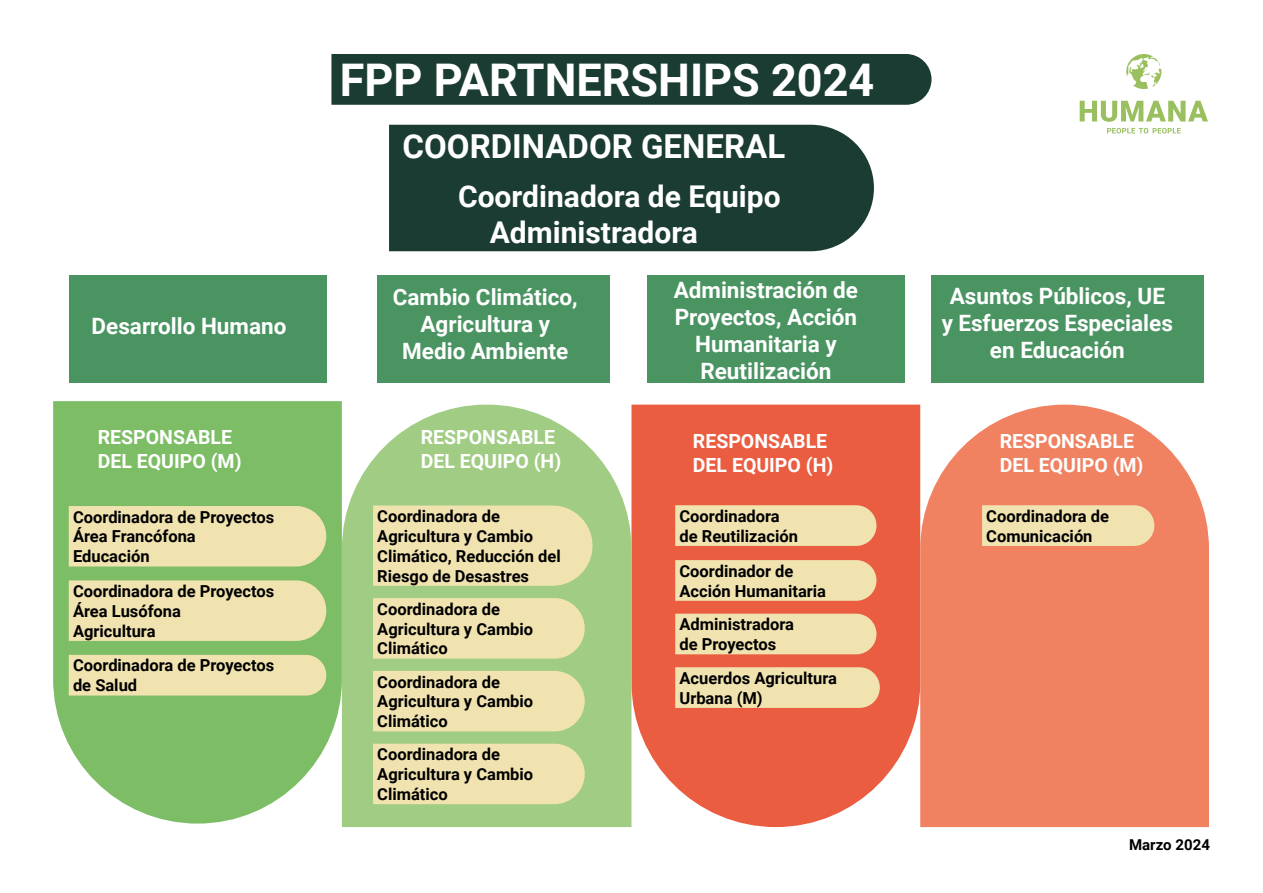
<style>
.page{position:relative;width:1263px;height:893px;background:#fff}
.page>*{position:absolute;margin:0;border:0;box-sizing:border-box;transform-origin:0 0}
.t1{font:700 45px "Roboto";color:#fff}
.t2{font:700 33px "Roboto";color:#fff}
.t3{font:700 30px/36px "Roboto";color:#fff}
.t4{font:700 22.5px/27px "Roboto";color:#fff;text-align:center}
.t5{font:700 19.5px/23.4px "Roboto";color:#fff}
.t6{font:700 16.5px/19.8px "Roboto";color:#000}
.t7{font:700 15px "Roboto";color:#000}
</style>
<div class="page">
<div style="left:331px;top:54px;width:600px;height:51px;background:#1a3c33"></div>
<div style="left:389px;top:125px;width:485px;height:126px;background:#1a3c33"></div>
<div style="left:647px;top:275px;width:258px;height:108px;background:#4a9462"></div>
<div style="left:378px;top:275px;width:232px;height:108px;background:#4a9462"></div>
<div style="left:69px;top:275px;width:257px;height:108px;background:#4a9462"></div>
<div style="left:931px;top:275px;width:272px;height:107px;background:#4a9462"></div>
<svg style="left:1107px;top:128px;width:74px;height:5px"></svg>
<svg style="left:1126px;top:54px;width:35px;height:35px"></svg>
<svg style="left:1080px;top:101px;width:128px;height:21px"></svg>
<svg style="left:53px;top:401px;width:289px;height:423px;background:#8cc477"></svg>
<svg style="left:631px;top:405px;width:289px;height:422px;background:#ec6d53"></svg>
<svg style="left:342px;top:405px;width:289px;height:422px;background:#add294"></svg>
<svg style="left:920px;top:405px;width:289px;height:422px;background:#f18b6e"></svg>
<div style="left:69px;top:506px;width:257px;height:60px;background:#f0e3b0"></div>
<div style="left:982px;top:505px;width:172px;height:41px;background:#f0e3b0"></div>
<div style="left:675px;top:505px;width:201px;height:41px;background:#f0e3b0"></div>
<div style="left:373px;top:505px;width:219px;height:81px;background:#f0e3b0"></div>
<div style="left:69px;top:580px;width:257px;height:61px;background:#f0e3b0"></div>
<svg style="left:675px;top:560px;width:201px;height:41px;background:#efdfac"></svg>
<div style="left:373px;top:598px;width:212px;height:61px;background:#f0e3b0"></div>
<div style="left:373px;top:671px;width:212px;height:60px;background:#f0e3b0"></div>
<div style="left:373px;top:744px;width:212px;height:60px;background:#f0e3b0"></div>
<div style="left:69px;top:655px;width:257px;height:40px;background:#f0e3b0"></div>
<div style="left:675px;top:614px;width:201px;height:40px;background:#f0e3b0"></div>
<svg style="left:675px;top:667px;width:205px;height:41px;background:#efdeac"></svg>
<h3 class="t4" style="left:92px;top:312px;width:196px">Desarrollo Humano</h3>
<h1 class="t1" style="left:340px;top:49px;width:536px">FPP PARTNERSHIPS 2024</h1>
<h2 class="t2" style="left:402px;top:123px;width:384px">COORDINADOR GENERAL</h2>
<h3 class="t3" style="left:490px;top:177px;width:292px;text-indent:-32px">Coordinadora de Equipo<br>Administradora</h3>
<h3 class="t4" style="left:674px;top:276px;width:186px">Administración de<br>Proyectos, Acción<br>Humanitaria y<br>Reutilización</h3>
<h3 class="t4" style="left:393px;top:283px;width:186px">Cambio Climático,<br>Agricultura y<br>Medio Ambiente</h3>
<h3 class="t4" style="left:942px;top:282px;width:232px">Asuntos Públicos, UE y Esfuerzos Especiales en Educación</h3>
<p class="t5" style="left:98px;top:425px;width:145px">RESPONSABLE<br>DEL EQUIPO (M)</p>
<p class="t5" style="left:421px;top:425px;width:142px">RESPONSABLE<br>DEL EQUIPO (H)</p>
<p class="t5" style="left:693px;top:429px;width:142px">RESPONSABLE<br>DEL EQUIPO (H)</p>
<p class="t5" style="left:1000px;top:429px;width:145px">RESPONSABLE<br>DEL EQUIPO (M)</p>
<p class="t6" style="left:73px;top:506px;width:203px">Coordinadora de Proyectos<br>Área Francófona<br>Educación</p>
<p class="t6" style="left:986px;top:505px;width:124px">Coordinadora de<br>Comunicación</p>
<p class="t6" style="left:679px;top:505px;width:120px">Coordinadora de Reutilización</p>
<p class="t6" style="left:377px;top:506px;width:185px">Coordinadora de<br>Agricultura y Cambio<br>Climático, Reducción del<br>Riesgo de Desastres</p>
<p class="t6" style="left:679px;top:560px;width:148px">Coordinador de<br>Acción Humanitaria</p>
<p class="t6" style="left:73px;top:581px;width:203px">Coordinadora de Proyectos<br>Área Lusófona<br>Agricultura</p>
<p class="t6" style="left:377px;top:598px;width:157px">Coordinadora de<br>Agricultura y Cambio<br>Climático</p>
<p class="t6" style="left:377px;top:671px;width:157px">Coordinadora de<br>Agricultura y Cambio<br>Climático</p>
<p class="t6" style="left:377px;top:744px;width:157px">Coordinadora de<br>Agricultura y Cambio<br>Climático</p>
<p class="t6" style="left:679px;top:614px;width:116px">Administradora de Proyectos</p>
<p class="t6" style="left:679px;top:667px;width:159px">Acuerdos Agricultura<br>Urbana (M)</p>
<p class="t6" style="left:73px;top:655px;width:203px">Coordinadora de Proyectos de Salud</p>
<p class="t7" style="left:1129px;top:834px;width:82px">Marzo 2024</p>
</div>
